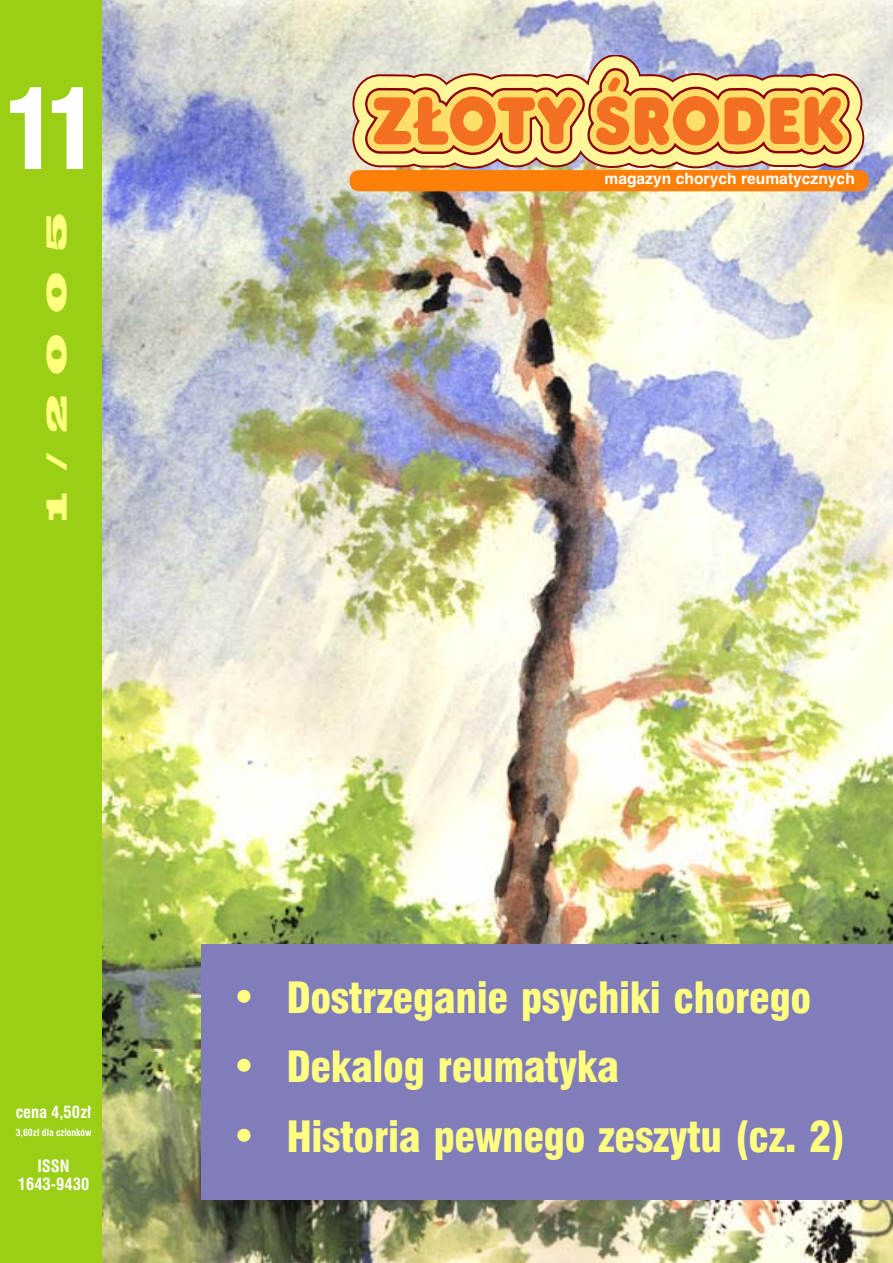
<style>
.page{position:relative;width:893px;height:1263px;background:#fff}
.page>*{position:absolute;margin:0;border:0;box-sizing:border-box;transform-origin:0 0}
.t1{font:900 condensed 108px "Swiss 721 PL";color:#fff;scale:.9 1}
.t2{font:900 condensed 42px "Swiss 721 PL";letter-spacing:-.01em;color:#ffff80}
.t3{font:27px "Pblack Oak";color:#ffff80}
.t4{font:700 condensed 16.5px/18px "Swiss 721 PL";color:#fff;text-align:center}
.t5{font:700 15px "Phelvetica";color:#fff}
.t6{font:700 condensed 9.75px "Swiss 721 PL";color:#fff}
.s1{font-size:45px}
</style>
<div class="page">
<div style="left:0;top:0;width:102px;height:1263px;background:#9acf16"></div>
<img style="left:102px;top:0;width:790px;height:1263px">
<div style="left:201px;top:944px;width:691px;height:256px;background:#817dba"></div>
<img style="left:351px;top:56px;width:514px;height:114px">
<svg style="left:363px;top:56px;width:504px;height:101px;background:#e9b06a"></svg>
<div style="left:349px;top:170px;width:519px;height:21px;background:#ff8008;border-radius:9px"></div>
<h1 class="t1" style="left:4px;top:92px;width:106px">11</h1>
<p class="t3" style="left:46px;top:521px;width:309px;rotate:-90deg">1/2005</p>
<p class="t5" style="left:604px;top:173px;width:252px">magazyn chorych reumatycznych</p>
<p class="t4" style="left:16px;top:1105px;width:77px">cena 4,50z∏</p>
<p class="t6" style="left:16px;top:1129px;width:77px">3,60z∏ dla cz∏onków</p>
<p class="t4" style="left:18px;top:1159px;width:73px">ISSN<br>1643-9430</p>
<p class="t2" style="left:231px;top:983px;width:582px"><span class="s1">•</span> Dostrzeganie psychiki chorego</p>
<p class="t2" style="left:231px;top:1053px;width:389px"><span class="s1">•</span> Dekalog reumatyka</p>
<p class="t2" style="left:231px;top:1122px;width:616px"><span class="s1">•</span> Historia pewnego zeszytu (cz. 2)</p>
</div>
